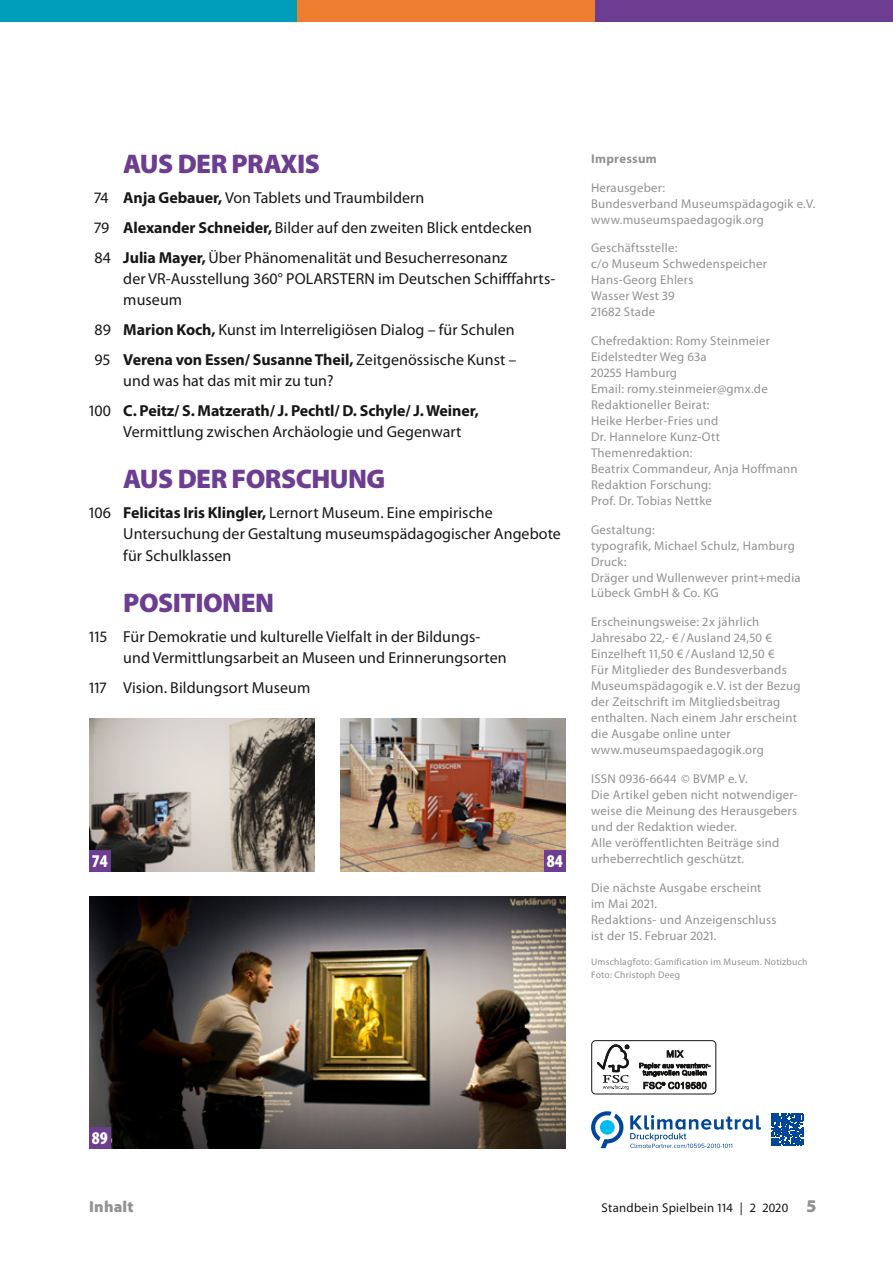
<style>
.page{position:relative;width:893px;height:1263px;background:#fff}
.page>*{position:absolute;margin:0;border:0;box-sizing:border-box;transform-origin:0 0}
.t1{font:900 27px "Myriad Pro";letter-spacing:-.02em;color:#6c3d90}
.t2{font:900 condensed 18px "Myriad Pro";color:#fff}
.t3{font:15.9px/21.3px "Myriad Pro";letter-spacing:.005em;color:#181716}
.t4{font:700 15.9px/29.7px "Myriad Pro";letter-spacing:-.005em;color:#181716}
.t5{font:900 15.9px "Myriad Pro";letter-spacing:.01em;color:#919291}
.t6{font:12.75px/15.9px "Myriad Pro";letter-spacing:.02em;color:#919291}
.t7{font:12.75px "Myriad Pro";letter-spacing:.025em;color:#181716}
.t8{font:700 12.75px "Myriad Pro";letter-spacing:.025em;color:#919291}
.t9{font:9.6px/12.8px "Myriad Pro";letter-spacing:.025em;color:#919291}
.s1{font-weight:700}
.s2{font-weight:400}
.s3{font-weight:900;font-size:18px;color:#919291}
</style>
<div class="page">
<div style="left:0;top:0;width:298px;height:21px;background:#009eba"></div>
<div style="left:298px;top:0;width:297px;height:21px;background:#ef7d30"></div>
<div style="left:595px;top:0;width:298px;height:21px;background:#6c3d90"></div>
<div style="left:591px;top:1040px;width:125px;height:54px;border:1px solid #181716;border-radius:4px"></div>
<svg style="left:597px;top:1044px;width:32px;height:46px"></svg>
<svg style="left:639px;top:1050px;width:71px;height:39px"></svg>
<svg style="left:591px;top:1111px;width:32px;height:37px"></svg>
<svg style="left:803px;top:1114px;width:1px;height:31px"></svg>
<svg style="left:771px;top:1113px;width:32px;height:33px"></svg>
<svg style="left:630px;top:1115px;width:131px;height:33px"></svg>
<img style="left:89px;top:718px;width:226px;height:153px">
<img style="left:340px;top:718px;width:226px;height:153px">
<div style="left:89px;top:850px;width:22px;height:21px;background:#6c3d90"></div>
<div style="left:544px;top:850px;width:22px;height:21px;background:#6c3d90"></div>
<img style="left:89px;top:897px;width:477px;height:251px">
<div style="left:89px;top:1127px;width:22px;height:21px;background:#6c3d90"></div>
<h1 class="t1" style="left:123px;top:146px;width:198px">AUS DER PRAXIS</h1>
<p class="t3" style="left:95px;top:183px;width:439px;line-height:29.7px">74 <span class="s1">Anja Gebauer,</span> Von Tablets und Traumbildern<br>79 <span class="s1">Alexander Schneider,</span> Bilder auf den zweiten Blick entdecken<br>84 <span class="s1">Julia Mayer,</span> Über Phänomenalität und Besucherresonanz</p>
<p class="t3" style="left:123px;top:268px;width:433px">der VR-Ausstellung 360° POLARSTERN im Deutschen Schifffahrts&shy;museum</p>
<p class="t3" style="left:94px;top:314px;width:424px;line-height:29.7px">89 <span class="s1">Marion Koch,</span> Kunst im Interreligiösen Dialog – für Schulen<br>95 <span class="s1">Verena von Essen/ Susanne Theil,</span> Zeitgenössische Kunst –</p>
<p class="t4" style="left:89px;top:365px;width:391px;text-indent:34px"><span class="s2">und was hat das mit mir zu tun?<br>100</span> C. Peitz/ S. Matzerath/ J. Pechtl/ D. Schyle/ J. Weiner,</p>
<p class="t3" style="left:123px;top:421px;width:340px">Vermittlung zwischen Archäologie und Gegenwart</p>
<h1 class="t1" style="left:123px;top:461px;width:264px">AUS DER FORSCHUNG</h1>
<p class="t3" style="left:123px;top:502px;width:439px;text-indent:-34px">106 <span class="s1">Felicitas Iris Klingler,</span> Lernort Museum. Eine empirische<br>Untersuchung der Gestaltung museumspädagogischer Angebote für Schulklassen</p>
<h1 class="t1" style="left:123px;top:585px;width:152px">POSITIONEN</h1>
<p class="t3" style="left:123px;top:625px;width:385px;text-indent:-34px">115 Für Demokratie und kulturelle Vielfalt in der Bildungs&shy;und Vermittlungsarbeit an Museen und Erinnerungsorten</p>
<p class="t3" style="left:89px;top:676px;width:223px">117 Vision. Bildungsort Museum</p>
<h2 class="t2" style="left:92px;top:849px;width:17px">74</h2>
<h2 class="t2" style="left:547px;top:849px;width:17px">8 49</h2>
<p class="t8" style="left:591px;top:150px;width:67px">Impressum</p>
<p class="t6" style="left:591px;top:179px;width:226px">Herausgeber:<br>Bundesverband Museumspädagogik e.V. www.museumspaedagogik.org</p>
<p class="t6" style="left:591px;top:240px;width:177px">Geschäftsstelle:<br>c/o Museum Schwedenspeicher<br>Hans-Georg Ehlers<br>Wasser West 39<br>21682 Stade</p>
<p class="t6" style="left:591px;top:333px;width:208px">Chefredaktion: Romy Steinmeier<br>Eidelstedter Weg 63a<br>20255 Hamburg<br>Email: romy.steinmeier@gmx.de<br>Redaktioneller Beirat:<br>Heike Herber-Fries und<br>Dr. Hannelore Kunz-Ott<br>Themenredaktion:<br>Beatrix Commandeur, Anja Hoffmann<br>Redaktion Forschung:<br>Prof. Dr. Tobias Nettke</p>
<p class="t6" style="left:591px;top:521px;width:211px">Gestaltung:<br>typografik, Michael Schulz, Hamburg<br>Druck:<br>Dräger und Wullenwever print+media<br>Lübeck GmbH &amp; Co. KG</p>
<p class="t6" style="left:591px;top:614px;width:211px">Erscheinungsweise: 2x jährlich Jahresabo 22,- € /Ausland 24,50 € Einzelheft 11,50 € /Ausland 12,50 €<br>Für Mitglieder des Bundesverbands Museumspädagogik e.V. ist der Bezug der Zeitschrift im Mitgliedsbeitrag enthalten. Nach einem Jahr erscheint die Ausgabe online unter www.museumspaedagogik.org</p>
<p class="t6" style="left:591px;top:770px;width:207px">ISSN 0936-6644 © BVMP e.V.<br>Die Artikel geben nicht notwendiger&shy;weise die Meinung des Herausgebers und der Redaktion wieder.<br>Alle veröffentlichten Beiträge sind urheberrechtlich geschützt.</p>
<p class="t6" style="left:591px;top:879px;width:187px">Die nächste Ausgabe erscheint im Mai 2021.<br>Redaktions- und Anzeigenschluss ist der 15. Februar 2021.</p>
<p class="t9" style="left:591px;top:955px;width:218px">Umschlagfoto: Gamification im Museum. Notizbuch<br>Foto: Christoph Deeg</p>
<h2 class="t2" style="left:92px;top:1126px;width:17px">89</h2>
<p class="t5" style="left:89px;top:1196px;width:46px">Inhalt</p>
<p class="t7" style="left:602px;top:1200px;width:216px">Standbein Spielbein 114 | 2 2020 <span class="s3">5</span></p>
</div>
